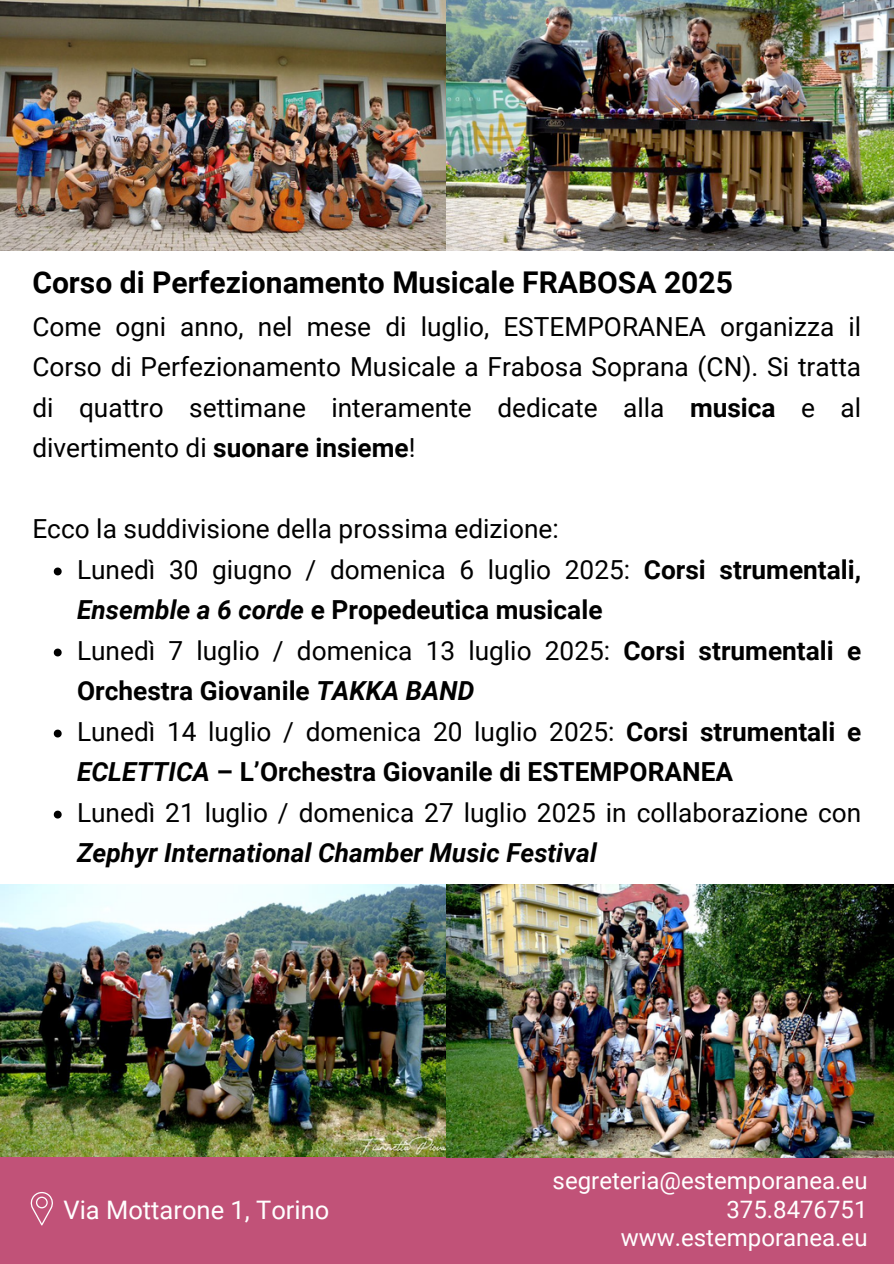
<style>
.page{position:relative;width:894px;height:1264px;background:#fff}
.page>*{position:absolute;margin:0;border:0;box-sizing:border-box;transform-origin:0 0}
.t1{font:700 30px "Roboto";color:#000}
.t2{font:26.25px/40.5px "Roboto";color:#000}
.t3{font:700 26.25px/40.5px "Roboto";color:#000}
.t4{font:25.5px "Roboto";color:#fff}
.t5{font:24px/28.2px "Roboto";color:#fff;text-align:right}
.s1{font-weight:700}
.s2{font-weight:400}
.s3{font-style:italic}
.s4{font-weight:700;font-style:italic}
</style>
<div class="page">
<svg style="left:54px;top:567px;width:8px;height:8px"></svg>
<svg style="left:54px;top:648px;width:8px;height:8px"></svg>
<svg style="left:54px;top:729px;width:8px;height:8px"></svg>
<svg style="left:54px;top:810px;width:8px;height:8px"></svg>
<div style="left:0;top:1156px;width:893px;height:107px;background:#c15278"></div>
<svg style="left:30px;top:1192px;width:23px;height:33px"></svg>
<img style="left:0;top:0;width:893px;height:250px">
<img style="left:0;top:884px;width:893px;height:273px">
<p class="t1" style="left:32px;top:265px;width:701px">Corso di Perfezionamento Musicale FRABOSA 2025</p>
<p class="t2" style="left:32px;top:306px;width:830px;text-align:justify">Come ogni anno, nel mese di luglio, ESTEMPORANEA organizza il Corso di Perfezionamento Musicale a Frabosa Soprana (CN). Si tratta di quattro settimane interamente dedicate alla <span class="s1">musica</span> e al divertimento di <span class="s1">suonare insieme</span>!</p>
<p class="t2" style="left:32px;top:509px;width:527px">Ecco la suddivisione della prossima edizione:</p>
<h1 class="t3" style="left:77px;top:549px;width:785px"><span class="s2">Lunedì 30 giugno / domenica 6 luglio 2025:</span> Corsi strumentali,<br><span class="s3">Ensemble a 6 corde</span> e Propedeutica musicale</h1>
<h1 class="t2" style="left:77px;top:630px;width:785px">Lunedì 7 luglio / domenica 13 luglio 2025: <span class="s1">Corsi strumentali e<br>Orchestra Giovanile</span> <span class="s4">TAKKA BAND</span></h1>
<p class="t3" style="left:77px;top:711px;width:785px"><span class="s2">Lunedì 14 luglio / domenica 20 luglio 2025:</span> Corsi strumentali e<br><span class="s3">ECLETTICA</span> – L’Orchestra Giovanile di ESTEMPORANEA</p>
<p class="t2" style="left:77px;top:792px;width:785px">Lunedì 21 luglio / domenica 27 luglio 2025 in collaborazione con<br><span class="s4">Zephyr International Chamber Music Festival</span></p>
<p class="t4" style="left:63px;top:1195px;width:267px">Via Mottarone 1, Torino</p>
<p class="t5" style="left:552px;top:1167px;width:316px">segreteria@estemporanea.eu<br>375.8476751 www.estemporanea.eu</p>
</div>
